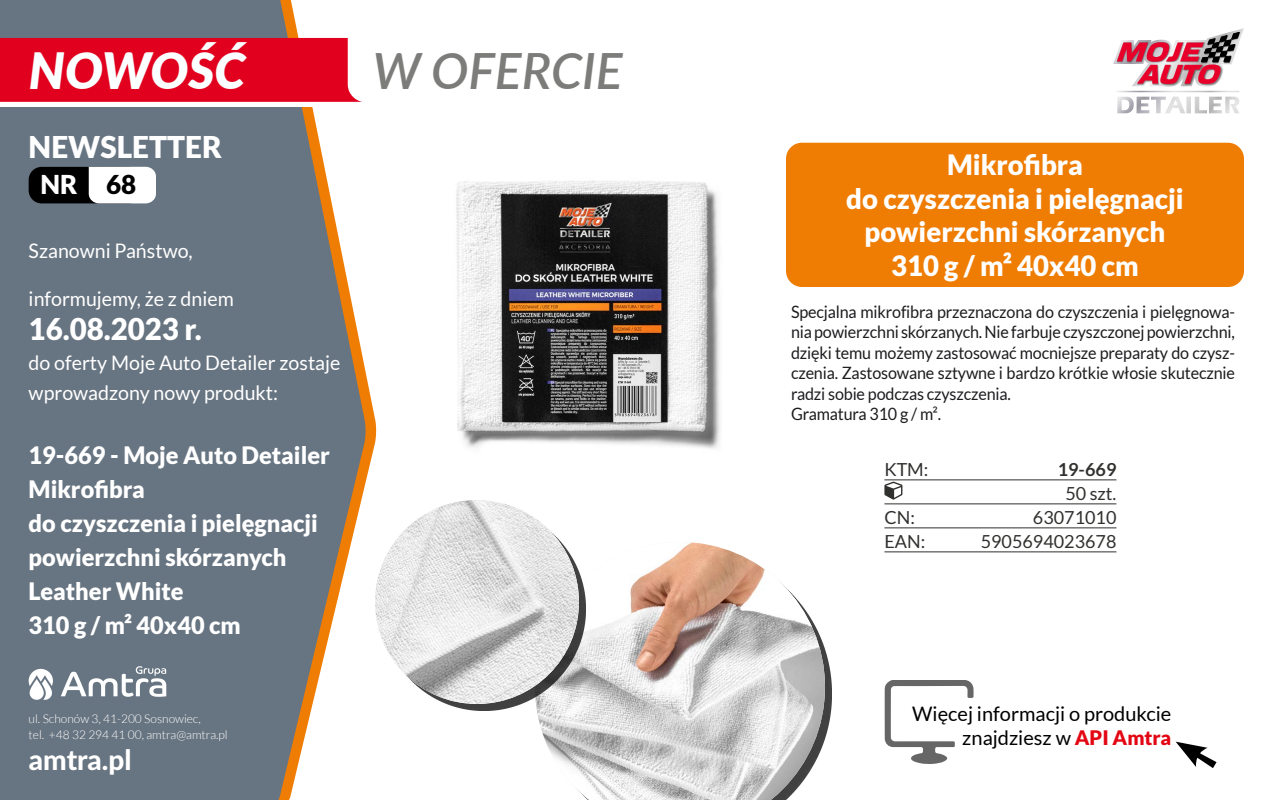
<style>
.page{position:relative;width:1280px;height:800px;background:#fff}
.page>*{position:absolute;margin:0;border:0;box-sizing:border-box;transform-origin:0 0}
.t1{font:italic 600 50px "Lato";color:#7c7c7b}
.t2{font:italic 900 50px "Lato";letter-spacing:-.005em;color:#fbffff}
.t3{font:900 30px "Lato";color:#fff}
.t4{font:900 28px/33.6px "Lato";color:#fff;text-align:center}
.t5{font:800 28px "Lato";color:#fff}
.t6{font:900 26px "Lato";color:#fff}
.t7{font:900 24px/34px "Lato";color:#fff}
.t8{font:20px/30px "Lato";color:#fff}
.t9{font:20px/24px "Lato";color:#000;text-align:right}
.t10{font:18px "Lato";color:#30302e}
.t11{font:700 18px "Lato";color:#30302e}
.t12{font:17px/20.4px "Lato";letter-spacing:-.01em;color:#1d1d20;scale:.95 1}
.t13{font:300 12px/16px "Lato";color:#fff}
.s1{color:#000}
.s2{font-weight:900;color:#e30613}
</style>
<div class="page">
<svg style="left:0;top:0;width:366px;height:800px;background:#777f88"></svg>
<svg style="left:29px;top:669px;width:24px;height:31px"></svg>
<svg style="left:61px;top:666px;width:105px;height:31px"></svg>
<div style="left:29px;top:167px;width:113px;height:36px;background:#000;border-radius:13px"></div>
<div style="left:89px;top:167px;width:67px;height:36px;background:#fff"></div>
<div style="left:0;top:59px;width:627px;height:48px;background:#fff"></div>
<svg style="left:0;top:35px;width:366px;height:67px;background:#de112d"></svg>
<hr style="left:884px;top:480px;width:232px;height:1px;background:#30302e">
<hr style="left:884px;top:504px;width:232px;height:1px;background:#30302e">
<hr style="left:884px;top:528px;width:232px;height:1px;background:#30302e">
<hr style="left:884px;top:552px;width:232px;height:1px;background:#30302e">
<svg style="left:884px;top:482px;width:18px;height:18px"></svg>
<svg style="left:885px;top:680px;width:89px;height:84px"></svg>
<svg style="left:1176px;top:742px;width:41px;height:26px"></svg>
<div style="left:786px;top:143px;width:458px;height:144px;background:#ef7d04;border-radius:16px"></div>
<svg style="left:1113px;top:28px;width:131px;height:85px"></svg>
<img style="left:450px;top:180px;width:271px;height:324px">
<div style="left:542px;top:549px;width:290px;height:251px;background:#000;opacity:.75"></div>
<img style="left:537px;top:542px;width:288px;height:258px">
<div style="left:382px;top:507px;width:204px;height:204px;background:#000;opacity:.75"></div>
<img style="left:375px;top:500px;width:204px;height:204px;border-radius:102px">
<h1 class="t2" style="left:29px;top:34px;width:218px">NOWOŚĆ</h1>
<h1 class="t1" style="left:373px;top:35px;width:251px">W OFERCIE</h1>
<h2 class="t3" style="left:29px;top:129px;width:195px">NEWSLETTER</h2>
<h3 class="t6" style="left:41px;top:170px;width:97px">NR <span class="s1">68</span></h3>
<p class="t8" style="left:29px;top:235px;width:166px">Szanowni Państwo,</p>
<p class="t8" style="left:29px;top:283px;width:207px">informujemy, że z dniem</p>
<h2 class="t3" style="left:29px;top:311px;width:174px">16.08.2023 r.</h2>
<p class="t8" style="left:29px;top:347px;width:313px">do oferty Moje Auto Detailer zostaje wprowadzony nowy produkt:</p>
<h3 class="t7" style="left:29px;top:437px;width:303px">19-669 - Moje Auto Detailer<br>Mikrofibra<br>do czyszczenia i pielęgnacji powierzchni skórzanych<br>Leather White<br>310 g / m² 40x40 cm</h3>
<p class="t13" style="left:29px;top:711px;width:201px">ul. Schonów 3, 41-200 Sosnowiec,<br>tel. +48 32 294 41 00, amtra@amtra.pl</p>
<h3 class="t5" style="left:29px;top:739px;width:104px">amtra.pl</h3>
<h3 class="t4" style="left:846px;top:147px;width:339px">Mikrofibra<br>do czyszczenia i pielęgnacji powierzchni skórzanych<br>310 g / m² 40x40 cm</h3>
<p class="t12" style="left:791px;top:302px;width:469px">Specjalna mikrofibra przeznaczona do czyszczenia i pielęgnowa&shy;nia powierzchni skórzanych. Nie farbuje czyszczonej powierzchni, dzięki temu możemy zastosować mocniejsze preparaty do czysz&shy;czenia. Zastosowane sztywne i bardzo krótkie włosie skutecznie radzi sobie podczas czyszczenia.<br>Gramatura 310 g / m².</p>
<p class="t10" style="left:884px;top:459px;width:45px">KTM:</p>
<p class="t11" style="left:1058px;top:459px;width:60px">19-669</p>
<p class="t10" style="left:1065px;top:483px;width:53px">50 szt.</p>
<p class="t10" style="left:884px;top:507px;width:32px">CN:</p>
<p class="t10" style="left:1033px;top:507px;width:85px">63071010</p>
<p class="t10" style="left:884px;top:531px;width:42px">EAN:</p>
<p class="t10" style="left:981px;top:531px;width:137px">5905694023678</p>
<p class="t9" style="left:912px;top:702px;width:261px">Więcej informacji o produkcie znajdziesz w <span class="s2">API Amtra</span></p>
</div>
